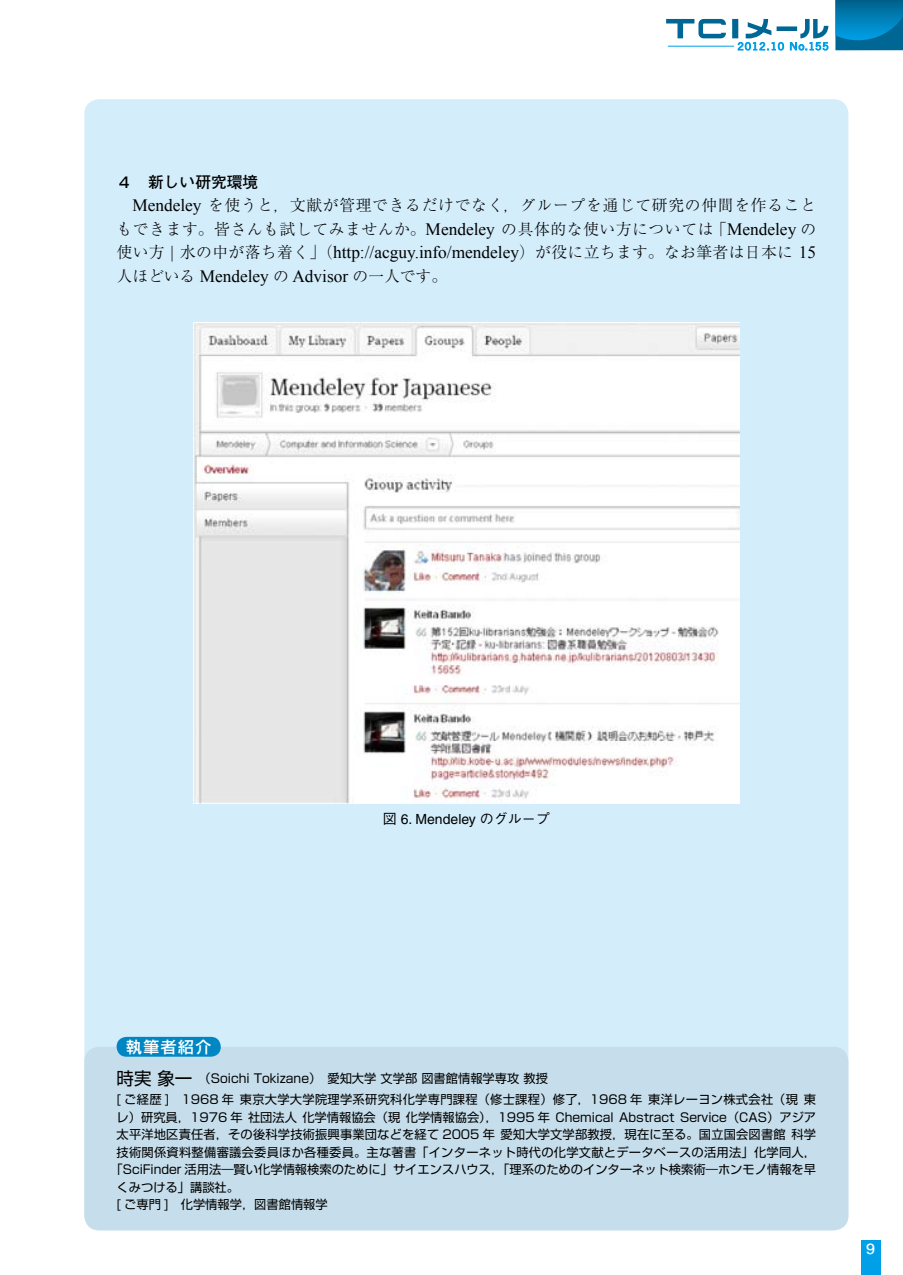
<style>
.page{position:relative;width:903px;height:1275px;background:#fff}
.page>*{position:absolute;margin:0;border:0;box-sizing:border-box;transform-origin:0 0}
.t1{font:17.32px "Times New Roman";color:#000}
.t2{font:300 15.75px/23.6px "Ryumin Pr 6";letter-spacing:.025em;color:#000;text-align:justify}
.t3{font:700 15.75px "Futo Go B101 Pr 6";color:#000}
.t4{font:500 15.75px "Shin Go Pr 6";letter-spacing:.1em;color:#fff}
.t5{font:14px "Helvetica";color:#000}
.t6{font:700 14px "Futo Go B101 Pr 6";color:#fff;scale:1.14 1}
.t7{font:12.25px "Shin Go Pr 6";color:#000}
.t8{font:12.25px/21.9px "Shin Go Pr 6";letter-spacing:.025em;color:#000}
.t9{font:12.25px "Shin Go Pr 6";letter-spacing:.02em;color:#000}
.s1{font-family:"Times New Roman";font-weight:400;font-size:17.32px}
.s2{font-family:"Ryumin Pr 6";font-weight:300;font-size:15.75px}
.s3{font-family:"Gothic BBB Pr 6";font-weight:500}
.s4{font-size:17.5px}
</style>
<div class="page">
<div style="left:835px;top:0;width:68px;height:50px;background:#006795"></div>
<svg style="left:835px;top:0;width:68px;height:40px"></svg>
<svg style="left:666px;top:19px;width:162px;height:32px"></svg>
<div style="left:861px;top:1240px;width:20px;height:35px;background:#00a0e9"></div>
<div style="left:84px;top:99px;width:764px;height:1131px;background:#d3edfb;border-radius:15px"></div>
<img style="left:194px;top:323px;width:545px;height:480px">
<div style="left:84px;top:1047px;width:764px;height:183px;background:#c6deeb;border-radius:15px"></div>
<div style="left:117px;top:1037px;width:104px;height:20px;background:#0087c3;border-radius:10px"></div>
<p class="t3" style="left:117px;top:169px;width:143px">４ 新しい研究環境</p>
<p class="t2" style="left:117px;top:192px;width:701px;text-indent:16px"><span class="s1">Mendeley</span> を使うと，文献が管理できるだけでなく，グループを通じて研究の仲間を作ることもできます。皆さんも試してみませんか。<span class="s1">Mendeley</span> の具体的な使い方については「<span class="s1">Mendeley</span> の使い方 <span class="s1">|</span> 水の中が落ち着く」（<span class="s1">http://acguy.info/mendeley</span>）が役に立ちます。なお筆者は日本に <span class="s1">15</span></p>
<h1 class="t1" style="left:117px;top:265px;width:332px"><span class="s2">人ほどいる</span> Mendeley <span class="s2">の</span> Advisor <span class="s2">の一人です。</span></h1>
<p class="t5" style="left:383px;top:811px;width:168px"><span class="s3">図</span> 6. Mendeley <span class="s3">のグループ</span></p>
<p class="t4" style="left:126px;top:1034px;width:87px">執筆者紹介</p>
<p class="t8" style="left:117px;top:1066px;width:701px"><span class="s4">時実 象一</span>　（Soichi Tokizane）　愛知大学 文学部 図書館情報学専攻 教授<br>[ ご経歴 ]　1968 年 東京大学大学院理学系研究科化学専門課程（修士課程）修了，1968 年 東洋レーヨン株式会社（現 東</p>
<p class="t7" style="left:117px;top:1107px;width:701px">レ）研究員，1976 年 社団法人 化学情報協会（現 化学情報協会），1995 年 Chemical Abstract Service（CAS）アジア</p>
<p class="t7" style="left:117px;top:1125px;width:701px">太平洋地区責任者，その後科学技術振興事業団などを経て 2005 年 愛知大学文学部教授，現在に至る。国立国会図書館 科学</p>
<p class="t9" style="left:117px;top:1142px;width:701px">技術関係資料整備審議会委員ほか各種委員。主な著書「インターネット時代の化学文献とデータベースの活用法」化学同人，</p>
<p class="t7" style="left:110px;top:1160px;width:707px">「SciFinder 活用法―賢い化学情報検索のために」サイエンスハウス，「理系のためのインターネット検索術―ホンモノ情報を早</p>
<p class="t7" style="left:117px;top:1177px;width:124px">くみつける」講談社。</p>
<p class="t7" style="left:117px;top:1195px;width:213px">[ ご専門 ]　化学情報学，図書館情報学</p>
<p class="t6" style="left:866px;top:1238px;width:9px">9</p>
</div>
